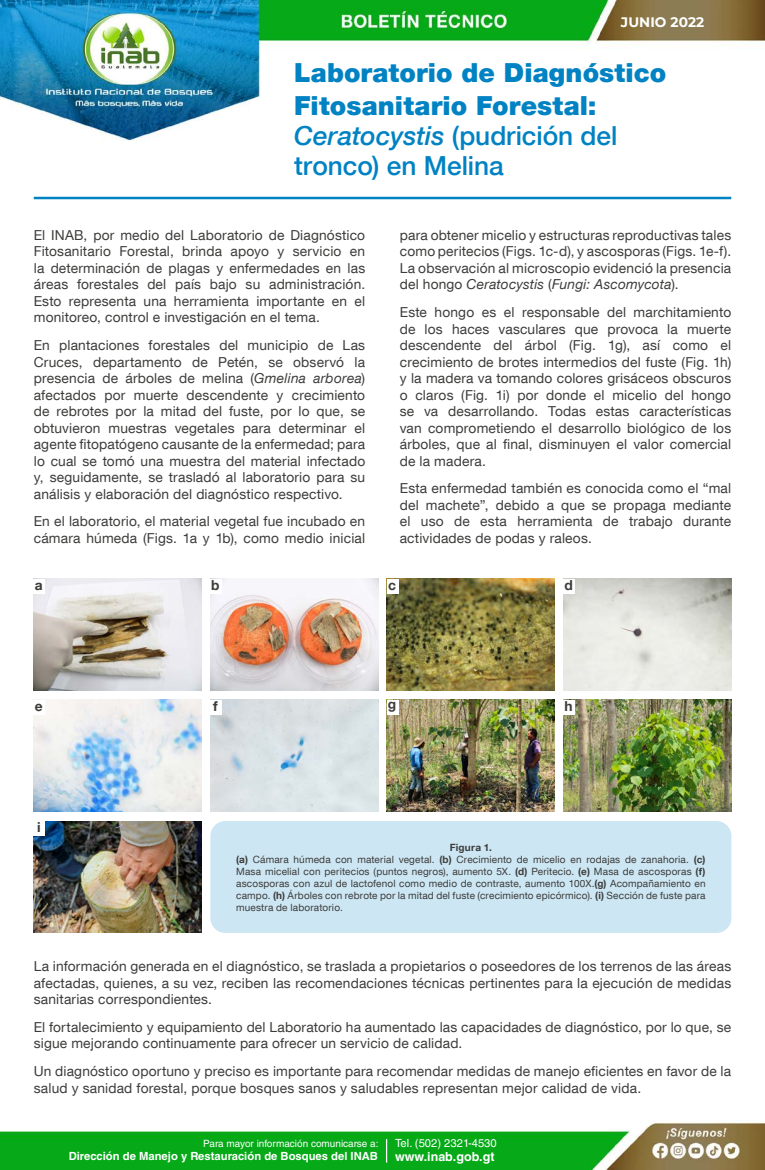
<style>
.page{position:relative;width:765px;height:1170px;background:#fff}
.page>*{position:absolute;margin:0;border:0;box-sizing:border-box;transform-origin:0 0}
.t1{font:900 26.25px/32.5px "Helvetica Neue LT Com";letter-spacing:.005em;color:#0082c3}
.t2{font:500 26.25px/30px "Helvetica Neue LT Com";letter-spacing:-.005em;color:#0082c3}
.t3{font:13.75px/16.5px "Helvetica Neue LT Com";letter-spacing:.015em;color:#3c3c3b;text-align:justify}
.t4{font:700 13.75px "Montserrat";letter-spacing:.005em;color:#fff}
.t5{font:700 13.75px "Helvetica Neue LT Com";color:#3c3c3b}
.t6{font:700 12.5px "Helvetica LT Std";color:#fff}
.t7{font:700 11.25px "Helvetica LT Std";color:#fff}
.t8{font:11.25px "Helvetica LT Std";color:#fff}
.t9{font:10px/12px "Helvetica Neue LT Com";letter-spacing:.015em;color:#3c3c3b}
.t10{font:10px "Helvetica LT Std";color:#fff}
.s1{font-style:italic}
.s2{font-weight:700}
</style>
<div class="page">
<img style="left:0;top:0;width:765px;height:141px">
<hr style="left:34px;top:197px;width:697px;height:2px;background:#0082c3">
<img style="left:0;top:1122px;width:765px;height:48px">
<svg style="left:386px;top:1139px;width:1px;height:24px"></svg>
<img style="left:34px;top:579px;width:168px;height:112px">
<img style="left:564px;top:579px;width:167px;height:112px">
<img style="left:564px;top:700px;width:167px;height:112px">
<img style="left:210px;top:579px;width:168px;height:112px">
<img style="left:210px;top:700px;width:168px;height:112px">
<img style="left:34px;top:821px;width:168px;height:112px">
<img style="left:387px;top:579px;width:168px;height:112px">
<img style="left:387px;top:700px;width:168px;height:112px">
<img style="left:34px;top:700px;width:168px;height:112px">
<div style="left:210px;top:821px;width:521px;height:112px;background:#cde6f3;border-radius:15px"></div>
<div style="left:34px;top:579px;width:11px;height:14px;background:#fff"></div>
<div style="left:34px;top:700px;width:11px;height:14px;background:#fff"></div>
<div style="left:34px;top:821px;width:11px;height:15px;background:#fff"></div>
<div style="left:210px;top:579px;width:12px;height:14px;background:#fff"></div>
<div style="left:210px;top:700px;width:12px;height:14px;background:#fff"></div>
<div style="left:387px;top:579px;width:11px;height:14px;background:#fff"></div>
<div style="left:387px;top:700px;width:11px;height:14px;background:#fff"></div>
<div style="left:564px;top:579px;width:11px;height:14px;background:#fff"></div>
<div style="left:564px;top:700px;width:11px;height:14px;background:#fff"></div>
<p class="t4" style="left:621px;top:12px;width:85px">JUNIO 2022</p>
<h1 class="t1" style="left:294px;top:56px;width:374px">Laboratorio de Diagnóstico<br>Fitosanitario Forestal:</h1>
<h1 class="t2" style="left:294px;top:120px;width:325px"><span class="s1">Ceratocystis</span> (pudrición del tronco) en Melina</h1>
<p class="t3" style="left:34px;top:226px;width:333px">El INAB, por medio del Laboratorio de Diagnóstico Fitosanitario Forestal, brinda apoyo y servicio en la determinación de plagas y enfermedades en las áreas forestales del país bajo su administración.<br>Esto representa una herramienta importante en el monitoreo, control e investigación en el tema.</p>
<p class="t3" style="left:34px;top:337px;width:333px">En plantaciones forestales del municipio de Las Cruces, departamento de Petén, se observó la presencia de árboles de melina (<span class="s1">Gmelina arborea</span>) afectados por muerte descendente y crecimiento de rebrotes por la mitad del fuste, por lo que, se obtuvieron muestras vegetales para determinar el agente fitopatógeno causante de la enfermedad; para lo cual se tomó una muestra del material infectado y, seguidamente, se trasladó al laboratorio para su análisis y elaboración del diagnóstico respectivo.</p>
<p class="t3" style="left:34px;top:513px;width:333px">En el laboratorio, el material vegetal fue incubado en cámara húmeda (Figs. 1a y 1b), como medio inicial</p>
<p class="t3" style="left:400px;top:226px;width:333px">para obtener micelio y estructuras reproductivas tales como peritecios (Figs. 1c-d), y ascosporas (Figs. 1e-f).<br>La observación al microscopio evidenció la presencia del hongo <span class="s1">Ceratocystis</span> (<span class="s1">Fungi: Ascomycota</span>).</p>
<p class="t3" style="left:400px;top:304px;width:333px">Este hongo es el responsable del marchitamiento de los haces vasculares que provoca la muerte descendente del árbol (Fig. 1g), así como el crecimiento de brotes intermedios del fuste (Fig. 1h) y la madera va tomando colores grisáceos obscuros o claros (Fig. 1i) por donde el micelio del hongo se va desarrollando. Todas estas características van comprometiendo el desarrollo biológico de los árboles, que al final, disminuyen el valor comercial de la madera.</p>
<p class="t3" style="left:400px;top:480px;width:333px">Esta enfermedad también es conocida como el “mal del machete”, debido a que se propaga mediante el uso de esta herramienta de trabajo durante actividades de podas y raleos.</p>
<p class="t5" style="left:35px;top:576px;width:9px">a</p>
<p class="t5" style="left:211px;top:576px;width:10px">b</p>
<p class="t5" style="left:388px;top:576px;width:9px">c</p>
<p class="t5" style="left:564px;top:576px;width:10px">d</p>
<p class="t5" style="left:35px;top:697px;width:9px">e</p>
<p class="t5" style="left:37px;top:818px;width:5px">i</p>
<p class="t5" style="left:213px;top:697px;width:6px">f</p>
<p class="t5" style="left:388px;top:695px;width:10px">g</p>
<p class="t5" style="left:564px;top:697px;width:10px">h</p>
<p class="t9" style="left:236px;top:841px;width:471px;text-indent:214px"><span class="s2">Figura 1.<br>(a)</span> Cámara húmeda con material vegetal. <span class="s2">(b)</span> Crecimiento de micelio en rodajas de zanahoria. <span class="s2">(c)<br></span>Masa micelial con peritecios (puntos negros), aumento 5X. <span class="s2">(d)</span> Peritecio. <span class="s2">(e)</span> Masa de ascosporas <span class="s2">(f) </span>ascosporas con azul de lactofenol como medio de contraste, aumento 100X.<span class="s2">(g)</span> Acompañamiento en campo. <span class="s2">(h)</span> Árboles con rebrote por la mitad del fuste (crecimiento epicórmico). <span class="s2">(i)</span> Sección de fuste para muestra de laboratorio.</p>
<p class="t3" style="left:34px;top:958px;width:699px">La información generada en el diagnóstico, se traslada a propietarios o poseedores de los terrenos de las áreas afectadas, quienes, a su vez, reciben las recomendaciones técnicas pertinentes para la ejecución de medidas sanitarias correspondientes.</p>
<p class="t3" style="left:34px;top:1018px;width:699px">El fortalecimiento y equipamiento del Laboratorio ha aumentado las capacidades de diagnóstico, por lo que, se sigue mejorando continuamente para ofrecer un servicio de calidad.</p>
<p class="t3" style="left:34px;top:1063px;width:699px">Un diagnóstico oportuno y preciso es importante para recomendar medidas de manejo eficientes en favor de la salud y sanidad forestal, porque bosques sanos y saludables representan mejor calidad de vida.</p>
<p class="t10" style="left:203px;top:1137px;width:177px">Para mayor información comunicarse a:</p>
<p class="t7" style="left:69px;top:1150px;width:311px">Dirección de Manejo y Restauración de Bosques del INAB</p>
<p class="t8" style="left:395px;top:1137px;width:103px">Tel. (502) 2321-4530</p>
<p class="t6" style="left:395px;top:1149px;width:101px">www.inab.gob.gt</p>
</div>
